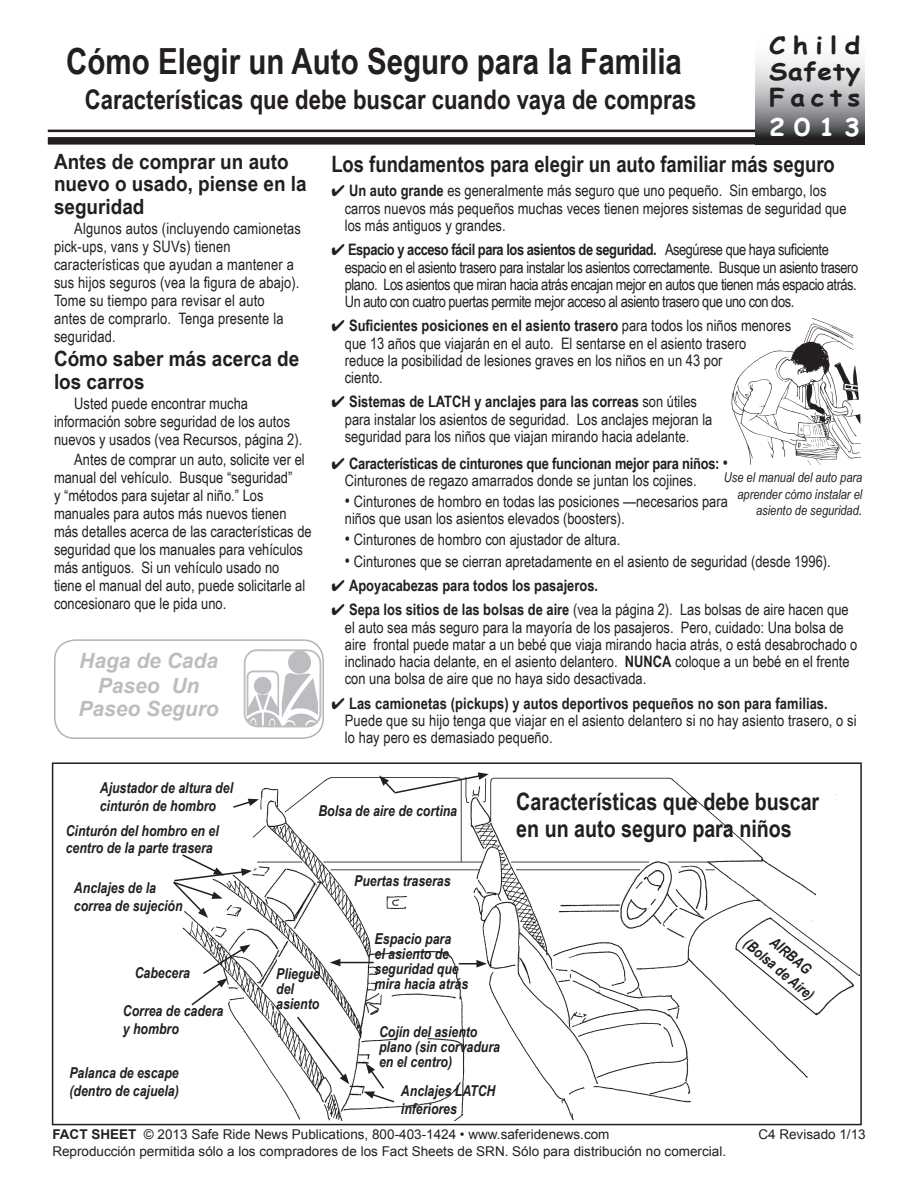
<style>
.page{position:relative;width:918px;height:1188px;background:#fff}
.page>*{position:absolute;margin:0;border:0;box-sizing:border-box;transform-origin:0 0}
.FS_Headline{font:700 36px "Arial Narrow";color:#231f20}
.FS_Headline2{font:700 27px "Arial Narrow";color:#231f20}
.FS_Body_text{font:700 24px "Arial Narrow";color:#231f20}
.t1{font:700 24px/26.2px "Comic Sans MS";letter-spacing:.205em;color:#231f20;text-align:justify;scale:1.1 1}
.t2{font:700 24px "Comic Sans MS";color:#fff;scale:1.1 1}
.FS_Subhead_2{font:700 22.5px "Arial Narrow";color:#231f20}
.FS_Subhead_2-2{font:700 21px/22.5px "Arial Narrow";color:#231f20;scale:1.1 1}
.t3{font:italic 700 21px/22.5px "Arial";color:#bcbdc0;text-align:center}
.FS_Bullets{font:15.75px/17.2px "Arial Narrow";color:#231f20}
.FS_Body_text-2{font:15.75px/18px "Arial Narrow";color:#231f20}
.FS_Bullets-2{font:15.75px/17.2px "Arial Narrow";letter-spacing:-.03em;color:#231f20}
.FS_Bullets-3{font:700 15.75px/17.2px "Arial Narrow";letter-spacing:-.015em;color:#231f20}
.FS_Body_text-3{font:italic 700 15px/15px "Arial Narrow";color:#231f20}
.t4{font:13.5px "Arial";color:#231f20}
.FS_Caption{font:italic 13.5px/16.5px "Arial Narrow";color:#231f20;text-align:right}
.s1{font-weight:700}
.s2{font-weight:400;font-size:17.7px}
.s3{font-weight:400}
.s4{font-size:17.7px}
.s5{font-size:15px}
</style>
<div class="page">
<img style="left:732px;top:318px;width:129px;height:147px">
<img style="left:183px;top:777px;width:676px;height:344px">
<div style="left:52px;top:762px;width:810px;height:363px;border:2px solid #231f20"></div>
<svg style="left:364px;top:1063px;width:32px;height:41px"></svg>
<svg style="left:232px;top:799px;width:27px;height:10px"></svg>
<div style="left:278px;top:957px;width:9px;height:9px;background:#fff"></div>
<div style="left:418px;top:959px;width:13px;height:12px;background:#fff"></div>
<div style="left:403px;top:951px;width:8px;height:8px;background:#fff"></div>
<div style="left:405px;top:948px;width:10px;height:41px;background:#fff"></div>
<div style="left:407px;top:1013px;width:19px;height:13px;background:#fff"></div>
<div style="left:396px;top:1037px;width:32px;height:14px;background:#fff"></div>
<svg style="left:459px;top:960px;width:28px;height:8px"></svg>
<svg style="left:379px;top:772px;width:110px;height:23px"></svg>
<svg style="left:190px;top:944px;width:60px;height:63px"></svg>
<svg style="left:173px;top:853px;width:79px;height:65px"></svg>
<hr style="left:338px;top:962px;width:36px;height:1px;background:#231f20">
<svg style="left:330px;top:959px;width:10px;height:7px"></svg>
<svg style="left:295px;top:1015px;width:54px;height:69px"></svg>
<svg style="left:755px;top:59px;width:109px;height:86px;background:#9d9ea0"></svg>
<hr style="left:48px;top:130px;width:707px;height:2px;background:#231f20">
<div style="left:48px;top:137px;width:707px;height:8px;background:#231f20"></div>
<div style="left:54px;top:639px;width:270px;height:100px;border:2px solid #b2b3b7;border-radius:20px"></div>
<img style="left:244px;top:646px;width:77px;height:88px">
<p class="FS_Headline" style="left:66px;top:34px;width:617px">Cómo Elegir un Auto Seguro para la Familia</p>
<p class="FS_Headline2" style="left:85px;top:79px;width:613px">Características que debe buscar cuando vaya de compras</p>
<p class="t1" style="left:769px;top:31px;width:84px">Child Safety Facts</p>
<p class="t2" style="left:769px;top:109px;width:84px">2013</p>
<p class="FS_Subhead_2-2" style="left:54px;top:149px;width:231px">Antes de comprar un auto nuevo o usado, piense en la seguridad</p>
<p class="FS_Body_text-2" style="left:54px;top:219px;width:248px;text-indent:20px">Algunos autos (incluyendo camionetas pick-ups, vans y SUVs) tienen características que ayudan a mantener a sus hijos seguros (vea la figura de abajo).<br>Tome su tiempo para revisar el auto<br>antes de comprarlo. Tenga presente la seguridad.</p>
<p class="FS_Subhead_2-2" style="left:54px;top:347px;width:225px">Cómo saber más acerca de los carros</p>
<p class="FS_Body_text-2" style="left:54px;top:394px;width:250px;text-indent:20px">Usted puede encontrar mucha información sobre seguridad de los autos nuevos y usados (vea Recursos, página 2).</p>
<p class="FS_Body_text-2" style="left:54px;top:450px;width:259px;text-indent:20px">Antes de comprar un auto, solicite ver el manual del vehículo. Busque “seguridad”<br>y “métodos para sujetar al niño.” Los manuales para autos más nuevos tienen más detalles acerca de las características de seguridad que los manuales para vehículos más antiguos. Si un vehículo usado no<br>tiene el manual del auto, puede solicitarle al concesionaro que le pida uno.</p>
<p class="t3" style="left:79px;top:650px;width:140px">Haga de Cada</p>
<p class="t3" style="left:79px;top:675px;width:142px">Paseo Un<br>Paseo Seguro</p>
<p class="FS_Subhead_2" style="left:331px;top:147px;width:505px">Los fundamentos para elegir un auto familiar más seguro</p>
<p class="FS_Bullets" style="left:345px;top:182px;width:503px;text-indent:-14px">✔ <span class="s1">Un auto grande</span> es generalmente más seguro que uno pequeño. Sin embargo, los carros nuevos más pequeños muchas veces tienen mejores sistemas de seguridad que los más antiguos y grandes.</p>
<p class="FS_Bullets-2" style="left:345px;top:241px;width:515px;text-indent:-14px">✔ <span class="s1">Espacio y acceso fácil para los asientos de seguridad.</span> Asegúrese que haya suficiente espacio en el asiento trasero para instalar los asientos correctamente. Busque un asiento trasero plano. Los asientos que miran hacia atrás encajan mejor en autos que tienen más espacio atrás.<br>Un auto con cuatro puertas permite mejor acceso al asiento trasero que uno con dos.</p>
<p class="FS_Bullets" style="left:345px;top:317px;width:448px;text-indent:-14px">✔ <span class="s1">Suficientes posiciones en el asiento trasero</span> para todos los niños menores que 13 años que viajarán en el auto. El sentarse en el asiento trasero<br>reduce la posibilidad de lesiones graves en los niños en un 43 por<br>ciento.</p>
<p class="FS_Bullets" style="left:345px;top:393px;width:369px;text-indent:-14px">✔ <span class="s1">Sistemas de LATCH y anclajes para las correas</span> son útiles para instalar los asientos de seguridad. Los anclajes mejoran la seguridad para los niños que viajan mirando hacia adelante.</p>
<p class="FS_Bullets-3" style="left:345px;top:454px;width:384px;text-indent:-14px">✔ Características de cinturones que funcionan mejor para niños: <span class="s2">•<br></span><span class="s3">Cinturones de regazo amarrados donde se juntan los cojines.</span></p>
<p class="FS_Bullets" style="left:345px;top:492px;width:385px"><span class="s4">•</span> Cinturones de hombro en todas las posiciones —necesarios para niños que usan los asientos elevados (boosters).</p>
<p class="FS_Bullets" style="left:345px;top:531px;width:277px"><span class="s4">•</span> Cinturones de hombro con ajustador de altura.</p>
<p class="FS_Bullets" style="left:345px;top:552px;width:487px"><span class="s4">•</span> Cinturones que se cierran apretadamente en el asiento de seguridad (desde 1996).</p>
<p class="FS_Bullets-3" style="left:331px;top:576px;width:268px">✔ Apoyacabezas para todos los pasajeros.</p>
<p class="FS_Bullets" style="left:345px;top:601px;width:514px;text-indent:-14px">✔ <span class="s1">Sepa los sitios de las bolsas de aire</span> (vea la página 2). Las bolsas de aire hacen que el auto sea más seguro para la mayoría de los pasajeros. Pero, cuidado: Una bolsa de aire frontal puede matar a un bebé que viaja mirando hacia atrás, o está desabrochado o inclinado hacia delante, en el asiento delantero. <span class="s1">NUNCA</span> coloque a un bebé en el frente con una bolsa de aire que no haya sido desactivada.</p>
<p class="FS_Bullets" style="left:345px;top:694px;width:513px;text-indent:-14px">✔ <span class="s1">Las camionetas (pickups) y autos deportivos pequeños no son para familias.<br></span>Puede que su hijo tenga que viajar en el asiento delantero si no hay asiento trasero, o si lo hay pero es demasiado pequeño.</p>
<p class="FS_Caption" style="left:724px;top:469px;width:140px">Use el manual del auto para aprender cómo instalar el asiento de seguridad<span class="s5">.</span></p>
<p class="FS_Body_text-3" style="left:100px;top:778px;width:135px;line-height:18px">Ajustador de altura del cinturón de hombro</p>
<p class="FS_Body_text-3" style="left:66px;top:822px;width:155px;line-height:16.5px">Cinturón del hombro en el centro de la parte trasera</p>
<p class="FS_Body_text-3" style="left:74px;top:878px;width:110px;line-height:18px">Anclajes de la correa de sujeción</p>
<p class="FS_Body_text-3" style="left:135px;top:965px;width:57px">Cabecera</p>
<p class="FS_Body_text-3" style="left:123px;top:1001px;width:102px;line-height:18px">Correa de cadera y hombro</p>
<p class="FS_Body_text-3" style="left:69px;top:1063px;width:111px;line-height:18px">Palanca de escape (dentro de cajuela)</p>
<p class="FS_Body_text-3" style="left:318px;top:802px;width:140px">Bolsa de aire de cortina</p>
<p class="FS_Body_text-3" style="left:354px;top:873px;width:98px">Puertas traseras</p>
<p class="FS_Body_text" style="left:516px;top:784px;width:305px">Características que debe buscar</p>
<p class="FS_Body_text" style="left:516px;top:810px;width:277px">en un auto seguro para niños</p>
<p class="FS_Body_text-3" style="left:276px;top:965px;width:45px">Pliegue del asiento</p>
<p class="FS_Body_text-3" style="left:375px;top:931px;width:95px">Espacio para<br>el asiento de seguridad que mira hacia atrás</p>
<p class="FS_Body_text-3" style="left:379px;top:1023px;width:122px">Cojín del asiento plano (sin corvadura en el centro)</p>
<p class="FS_Body_text-3" style="left:401px;top:1081px;width:96px;line-height:18px">Anclajes LATCH inferiores</p>
<p class="FS_Body_text-3" style="left:778px;top:933px;width:50px;rotate:40deg">AIRBAG</p>
<p class="FS_Body_text-3" style="left:752px;top:935px;width:88px;rotate:40deg">(Bolsa de Aire)</p>
<p class="t4" style="left:52px;top:1125px;width:559px"><span class="s1">FACT SHEET</span> © 2013 Safe Ride News Publications, 800-403-1424 • www.saferidenews.com</p>
<p class="t4" style="left:758px;top:1125px;width:109px">C4 Revisado 1/13</p>
<p class="t4" style="left:52px;top:1142px;width:675px">Reproducción permitida sólo a los compradores de los Fact Sheets de SRN. Sólo para distribución no comercial.</p>
</div>
